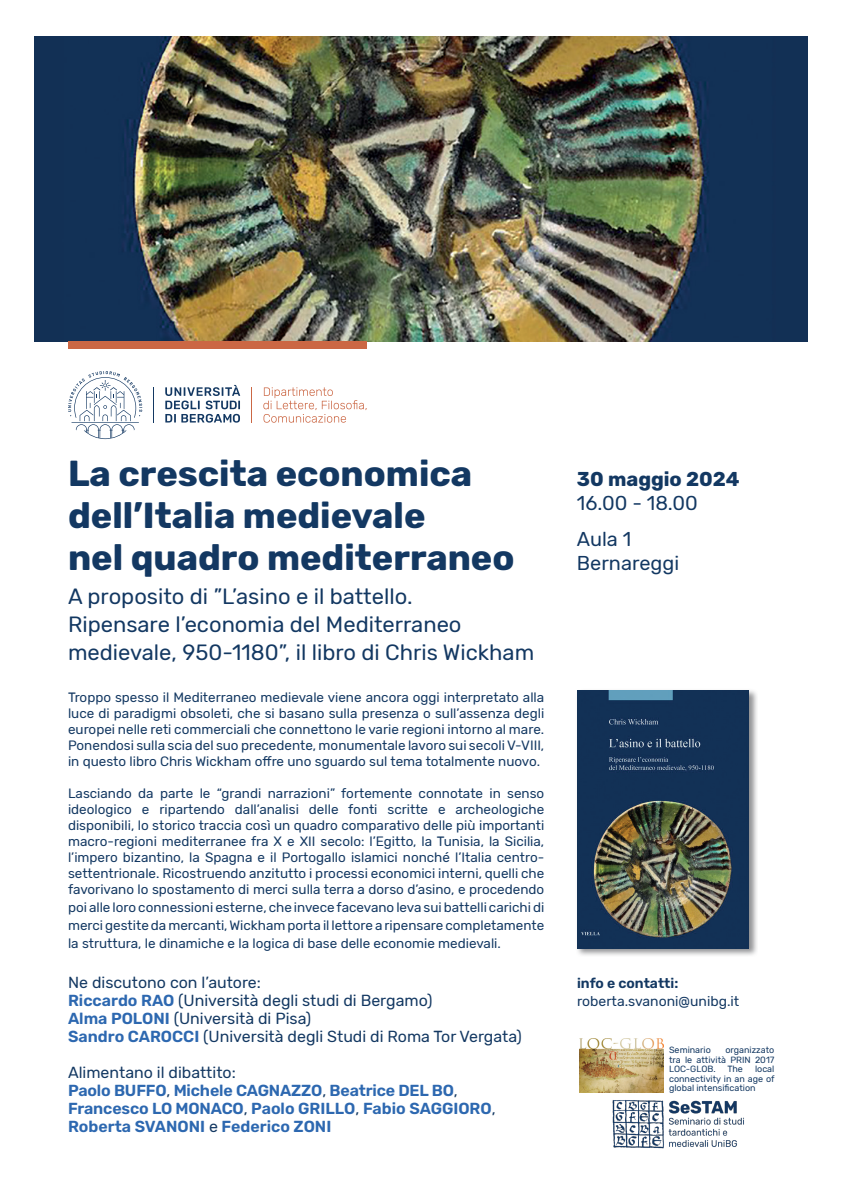
<style>
.page{position:relative;width:842px;height:1191px;background:#fff}
.page>*{position:absolute;margin:0;border:0;box-sizing:border-box;transform-origin:0 0}
.t1{font:700 36px/42px "Rubik";color:#133862}
.t2{font:22px/28px "Rubik";color:#133862}
.t3{font:20px "Rubik";color:#133862}
.t4{font:700 20px "Rubik";color:#133862}
.t5{font:16px "Rubik";color:#133862}
.t6{font:600 16px/18px "Rubik";letter-spacing:-.01em;color:#2d68b0}
.t7{font:14px "Rubik";color:#133862}
.t8{font:600 14px "Rubik";color:#133862}
.t9{font:13.5px/16px "Rubik";color:#133862;text-align:justify}
.t10{font:9px/9.5px "Rubik";color:#133862;text-align:justify}
.s1{font-weight:600;color:#2d68b0}
.s2{font-weight:400;color:#133862}
</style>
<div class="page">
<img style="left:34px;top:36px;width:774px;height:305px">
<div style="left:576px;top:688px;width:182px;height:269px;background:#6c6d70;opacity:.75"></div>
<img style="left:577px;top:690px;width:172px;height:258px">
<hr style="left:153px;top:387px;width:1px;height:35px;background:#133862">
<svg style="left:165px;top:385px;width:75px;height:37px"></svg>
<svg style="left:68px;top:371px;width:74px;height:68px"></svg>
<hr style="left:251px;top:387px;width:1px;height:35px;background:#cb6744">
<svg style="left:263px;top:387px;width:104px;height:36px"></svg>
<div style="left:68px;top:341px;width:299px;height:7px;background:#cb6744"></div>
<img style="left:613px;top:1100px;width:131px;height:49px">
<img style="left:579px;top:1038px;width:84px;height:54px">
<p class="t1" style="left:68px;top:453px;width:448px">La crescita economica dell’Italia medievale<br>nel quadro mediterraneo</p>
<p class="t2" style="left:68px;top:583px;width:468px">A proposito di ”L’asino e il battello.<br>Ripensare l’economia del Mediterraneo medievale, 950-1180”, il libro di Chris Wickham</p>
<p class="t9" style="left:68px;top:690px;width:478px">Troppo spesso il Mediterraneo medievale viene ancora oggi interpretato alla luce di paradigmi obsoleti, che si basano sulla presenza o sull’assenza degli europei nelle reti commerciali che connettono le varie regioni intorno al mare.<br>Ponendosi sulla scia del suo precedente, monumentale lavoro sui secoli V-VIII, in questo libro Chris Wickham offre uno sguardo sul tema totalmente nuovo.</p>
<p class="t9" style="left:68px;top:786px;width:478px">Lasciando da parte le “grandi narrazioni” fortemente connotate in senso ideologico e ripartendo dall’analisi delle fonti scritte e archeologiche disponibili, lo storico traccia così un quadro comparativo delle più importanti macro-regioni mediterranee fra X e XII secolo: l’Egitto, la Tunisia, la Sicilia, l’impero bizantino, la Spagna e il Portogallo islamici nonché l’Italia centro&shy;settentrionale. Ricostruendo anzitutto i processi economici interni, quelli che favorivano lo spostamento di merci sulla terra a dorso d’asino, e procedendo</p>
<p class="t9" style="left:68px;top:899px;width:478px;line-height:18px">poi alle loro connessioni esterne, che invece facevano leva sui battelli carichi di merci gestite da mercanti, Wickham porta il lettore a ripensare completamente la struttura, le dinamiche e la logica di base delle economie medievali.</p>
<p class="t5" style="left:68px;top:973px;width:194px">Ne discutono con l’autore:</p>
<p class="t5" style="left:68px;top:991px;width:366px"><span class="s1">Riccardo RAO</span> (Università degli studi di Bergamo)</p>
<p class="t5" style="left:68px;top:1009px;width:245px"><span class="s1">Alma POLONI</span> (Università di Pisa)</p>
<p class="t5" style="left:68px;top:1027px;width:455px"><span class="s1">Sandro CAROCCI</span> (Università degli Studi di Roma Tor Vergata)</p>
<p class="t5" style="left:68px;top:1063px;width:169px">Alimentano il dibattito:</p>
<p class="t6" style="left:68px;top:1082px;width:391px">Paolo BUFFO<span class="s2">,</span> Michele CAGNAZZO<span class="s2">,</span> Beatrice DEL BO<span class="s2">,</span></p>
<p class="t6" style="left:68px;top:1100px;width:429px">Francesco LO MONACO<span class="s2">,</span> Paolo GRILLO<span class="s2">,</span> Fabio SAGGIORO<span class="s2">,<br></span>Roberta SVANONI <span class="s2">e</span> Federico ZONI</p>
<p class="t4" style="left:577px;top:467px;width:164px">30 maggio 2024</p>
<p class="t3" style="left:577px;top:491px;width:122px">16.00 - 18.00</p>
<p class="t3" style="left:577px;top:527px;width:56px">Aula 1</p>
<p class="t3" style="left:577px;top:551px;width:104px">Bernareggi</p>
<p class="t8" style="left:577px;top:975px;width:103px">info e contatti:</p>
<p class="t7" style="left:577px;top:993px;width:164px">roberta.svanoni@unibg.it</p>
<p class="t10" style="left:669px;top:1045px;width:107px;text-indent:56px">organizzato tra le attività PRIN 2017<br>LOC-GLOB.</p>
<p class="t10" style="left:669px;top:1045px;width:43px">Seminario</p>
<p class="t10" style="left:669px;top:1064px;width:107px;text-indent:86px">local connectivity in an age of global intensification</p>
<p class="t10" style="left:727px;top:1064px;width:17px">The</p>
</div>
